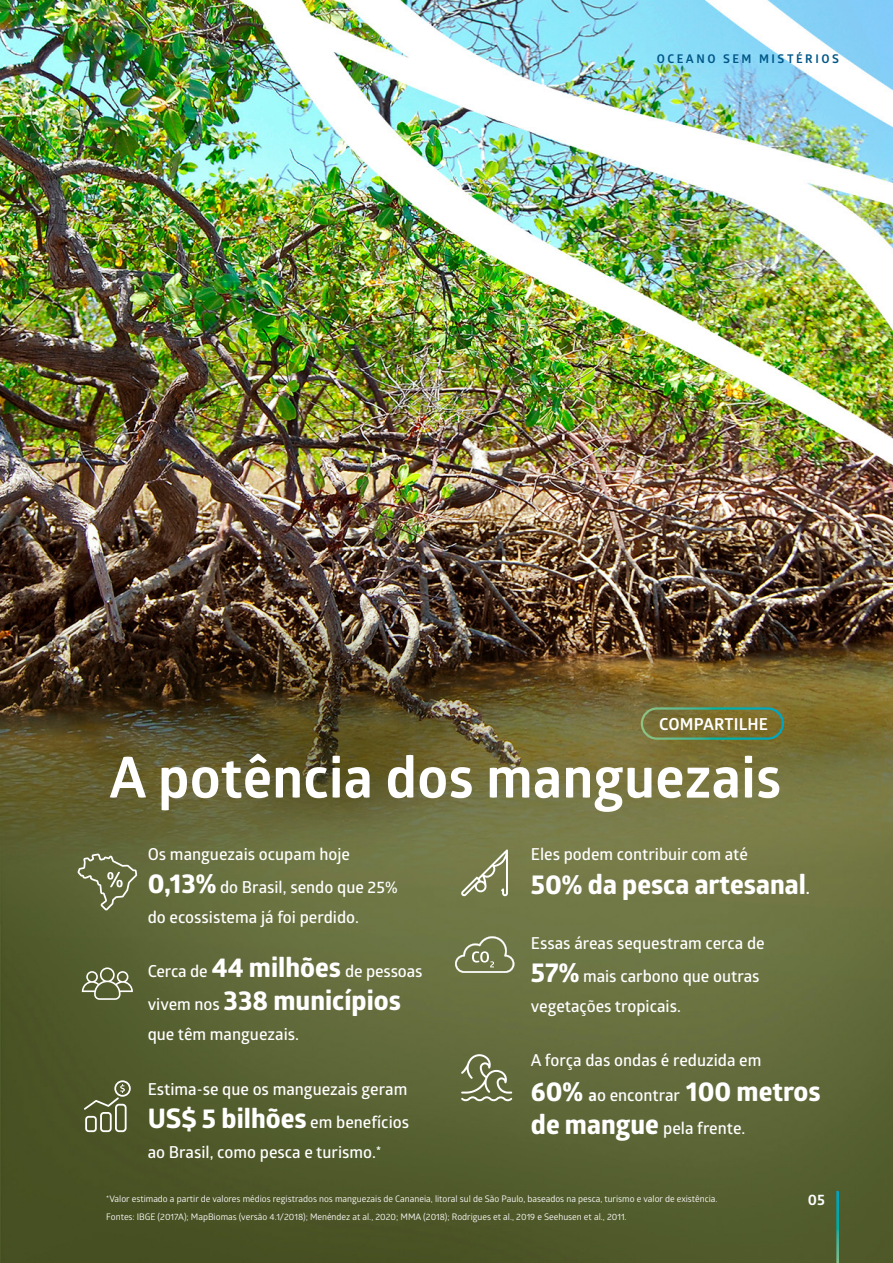
<style>
.page{position:relative;width:893px;height:1263px;background:#fff}
.page>*{position:absolute;margin:0;border:0;box-sizing:border-box;transform-origin:0 0}
.t1{font:700 57px "Glober";color:#fff}
.t2{font:700 27px "Globerx";color:#fff}
.t3{font:600 16.5px/33px "Glober";color:#fff}
.t4{font:700 16.5px "Glober";letter-spacing:.01em;color:#fff}
.t5{font:700 15px "Glober";color:#fff}
.t6{font:700 12px "Glober";letter-spacing:.21em;color:#005687}
.t7{font:9px/18px "Glober";color:#fff}
.s1{font-family:"Glober";font-size:16.5px}
.s2{font-family:"Globerx";font-weight:700;font-size:27px}
.s3{font-family:"Glober";font-weight:600;font-size:16.5px}
</style>
<div class="page">
<img style="left:0;top:0;width:893px;height:1263px">
<svg style="left:836px;top:1191px;width:3px;height:72px"></svg>
<div style="left:641px;top:707px;width:143px;height:33px;border:2px solid #fff;border-radius:15px"></div>
<svg style="left:77px;top:853px;width:60px;height:58px;background:#727950"></svg>
<svg style="left:82px;top:967px;width:51px;height:33px;background:#78805b"></svg>
<svg style="left:455px;top:934px;width:60px;height:39px;background:#848c63"></svg>
<svg style="left:84px;top:1080px;width:47px;height:52px;background:#6e7650"></svg>
<svg style="left:461px;top:849px;width:47px;height:47px;background:#8e9269"></svg>
<svg style="left:461px;top:1054px;width:51px;height:48px;background:#7f8660"></svg>
<p class="t6" style="left:657px;top:50px;width:184px">OCEANO SEM MISTÉRIOS</p>
<p class="t4" style="left:659px;top:712px;width:110px">COMPARTILHE</p>
<h1 class="t1" style="left:109px;top:737px;width:674px">A potência dos manguezais</h1>
<p class="t3" style="left:531px;top:837px;width:219px">Eles podem contribuir com até</p>
<h2 class="t2" style="left:531px;top:865px;width:281px">50% da pesca artesanal<span class="s1">.</span></h2>
<p class="t3" style="left:531px;top:926px;width:235px">Essas áreas sequestram cerca de<br><span class="s2">57%</span> mais carbono que outras</p>
<p class="t3" style="left:531px;top:989px;width:152px">vegetações tropicais.</p>
<p class="t3" style="left:531px;top:1043px;width:232px">A força das ondas é reduzida em</p>
<h2 class="t2" style="left:531px;top:1072px;width:291px">60% <span class="s1">a</span><span class="s3">o encontrar</span> 100 metros</h2>
<p class="t3" style="left:531px;top:1111px;width:216px"><span class="s2">de mangue</span> pela frente.</p>
<p class="t3" style="left:148px;top:837px;width:251px">Os manguezais ocupam hoje<br><span class="s2">0,13%</span> do Brasil, sendo que 25%</p>
<p class="t3" style="left:148px;top:900px;width:213px">do ecossistema já foi perdido.</p>
<p class="t3" style="left:148px;top:954px;width:276px">Cerca de <span class="s2">44 milhões</span> de pessoas</p>
<h2 class="t2" style="left:148px;top:981px;width:255px"><span class="s3">vivem nos</span> 338 municípios</h2>
<p class="t3" style="left:148px;top:1017px;width:153px">que têm manguezais.</p>
<p class="t3" style="left:148px;top:1072px;width:263px">Estima-se que os manguezais geram<br><span class="s2">US$ 5 bilhões</span> em benefícios</p>
<p class="t3" style="left:148px;top:1135px;width:235px">ao Brasil, como pesca e turismo.*</p>
<p class="t7" style="left:106px;top:1189px;width:613px">*Valor estimado a partir de valores médios registrados nos manguezais de Cananeia, litoral sul de São Paulo, baseados na pesca, turismo e valor de existência.<br>Fontes: IBGE (2017A); MapBiomas (versão 4.1/2018); Menéndez at al., 2020; MMA (2018); Rodrigues et al., 2019 e Seehusen et al., 2011.</p>
<p class="t5" style="left:808px;top:1189px;width:19px">05</p>
</div>
